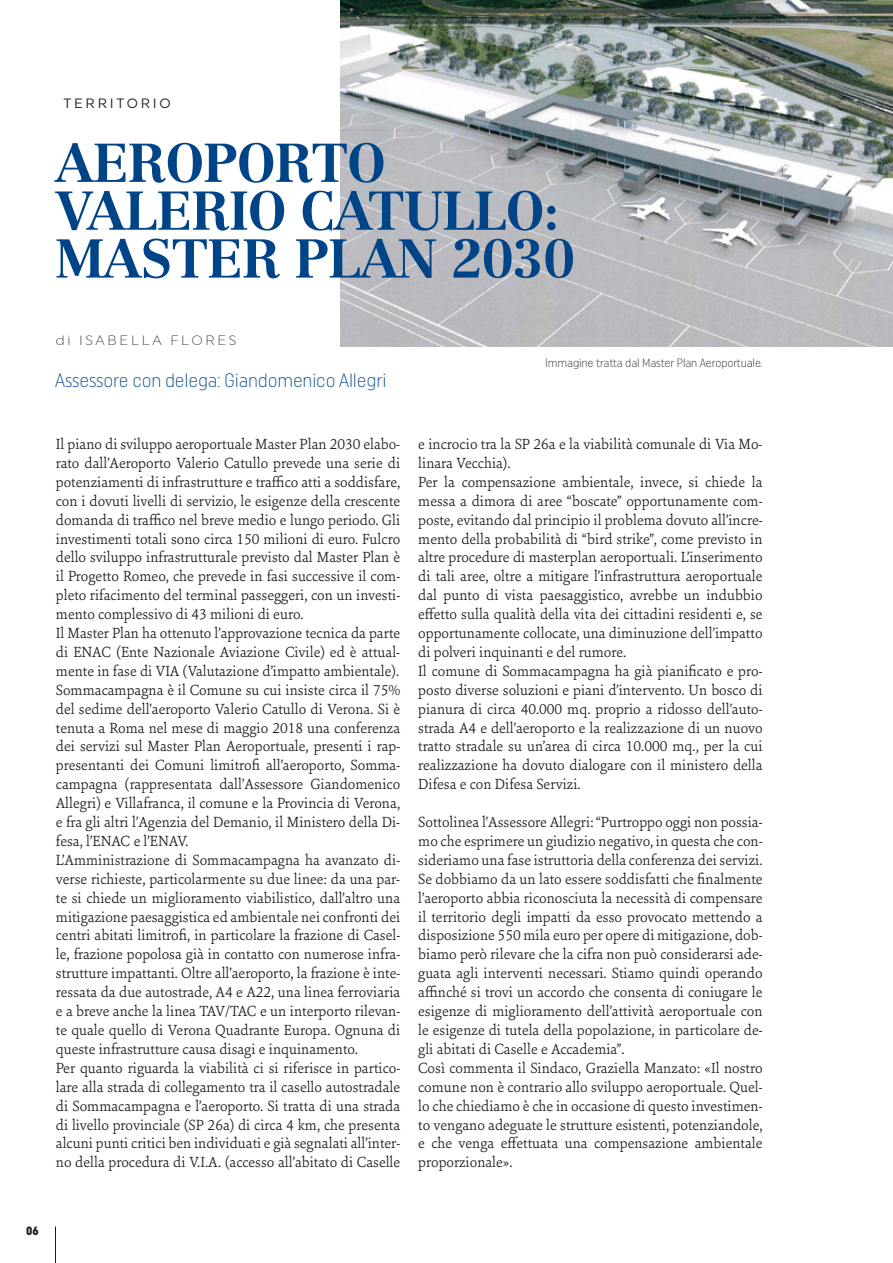
<style>
.page{position:relative;width:893px;height:1263px;background:#fff}
.page>*{position:absolute;margin:0;border:0;box-sizing:border-box;transform-origin:0 0}
.t1{font:700 53.7px/47.8px "Centennial";letter-spacing:-.02em;color:#048}
.t2{font:300 19.35px "Uniform Condensed";letter-spacing:-.01em;color:#048}
.t3{font:300 15.75px/18.9px "Sina Nova";color:#1d1d1b}
.t4{font:300 13.5px "Uniform";letter-spacing:.2em;color:#1d1d1b}
.t5{font:13.5px "Uniform";letter-spacing:.2em;color:#1d1d1b}
.t6{font:300 12px "Uniform Condensed";letter-spacing:-.01em;color:#1d1d1b}
.t7{font:900 12px "Uniform Condensed";color:#1d1d1b}
</style>
<div class="page">
<hr style="left:55px;top:1226px;width:1px;height:37px;background:#1d1d1b">
<img style="left:340px;top:0;width:553px;height:347px">
<p class="t5" style="left:63px;top:95px;width:109px">TERRITORIO</p>
<h1 class="t1" style="left:55px;top:139px;width:521px">AEROPORTO<br>VALERIO CATULLO:<br>MASTER PLAN 2030</h1>
<p class="t4" style="left:56px;top:332px;width:182px">di ISABELLA FLORES</p>
<p class="t2" style="left:55px;top:368px;width:333px">Assessore con delega: Giandomenico Allegri</p>
<p class="t6" style="left:545px;top:355px;width:219px">Immagine tratta dal Master Plan Aeroportuale.</p>
<p class="t3" style="left:56px;top:434px;width:346px">Il piano di sviluppo aeroportuale Master Plan 2030 elabo&shy;rato dall’Aeroporto Valerio Catullo prevede una serie di potenziamenti di infrastrutture e traffico atti a soddisfare, con i dovuti livelli di servizio, le esigenze della crescente domanda di traffico nel breve medio e lungo periodo. Gli investimenti totali sono circa 150 milioni di euro. Fulcro dello sviluppo infrastrutturale previsto dal Master Plan è il Progetto Romeo, che prevede in fasi successive il com&shy;pleto rifacimento del terminal passeggeri, con un investi&shy;mento complessivo di 43 milioni di euro.<br>Il Master Plan ha ottenuto l’approvazione tecnica da parte di ENAC (Ente Nazionale Aviazione Civile) ed è attual&shy;mente in fase di VIA (Valutazione d’impatto ambientale).<br>Sommacampagna è il Comune su cui insiste circa il 75% del sedime dell’aeroporto Valerio Catullo di Verona. Si è tenuta a Roma nel mese di maggio 2018 una conferenza dei servizi sul Master Plan Aeroportuale, presenti i rap&shy;presentanti dei Comuni limitrofi all’aeroporto, Somma&shy;campagna (rappresentata dall’Assessore Giandomenico Allegri) e Villafranca, il comune e la Provincia di Verona, e fra gli altri l’Agenzia del Demanio, il Ministero della Di&shy;fesa, l’ENAC e l’ENAV.<br>L’Amministrazione di Sommacampagna ha avanzato di&shy;verse richieste, particolarmente su due linee: da una par&shy;te si chiede un miglioramento viabilistico, dall’altro una mitigazione paesaggistica ed ambientale nei confronti dei centri abitati limitrofi, in particolare la frazione di Casel&shy;le, frazione popolosa già in contatto con numerose infra&shy;strutture impattanti. Oltre all’aeroporto, la frazione è inte&shy;ressata da due autostrade, A4 e A22, una linea ferroviaria e a breve anche la linea TAV/TAC e un interporto rilevan&shy;te quale quello di Verona Quadrante Europa. Ognuna di queste infrastrutture causa disagi e inquinamento.<br>Per quanto riguarda la viabilità ci si riferisce in partico&shy;lare alla strada di collegamento tra il casello autostradale di Sommacampagna e l’aeroporto. Si tratta di una strada di livello provinciale (SP 26a) di circa 4 km, che presenta alcuni punti critici ben individuati e già segnalati all’inter&shy;no della procedura di V.I.A. (accesso all’abitato di Caselle</p>
<p class="t3" style="left:418px;top:434px;width:346px">e incrocio tra la SP 26a e la viabilità comunale di Via Mo&shy;linara Vecchia).<br>Per la compensazione ambientale, invece, si chiede la messa a dimora di aree “boscate” opportunamente com&shy;poste, evitando dal principio il problema dovuto all’incre&shy;mento della probabilità di “bird strike”, come previsto in altre procedure di masterplan aeroportuali. L’inserimento di tali aree, oltre a mitigare l’infrastruttura aeroportuale dal punto di vista paesaggistico, avrebbe un indubbio effetto sulla qualità della vita dei cittadini residenti e, se opportunamente collocate, una diminuzione dell’impatto di polveri inquinanti e del rumore.<br>Il comune di Sommacampagna ha già pianificato e pro&shy;posto diverse soluzioni e piani d’intervento. Un bosco di pianura di circa 40.000 mq. proprio a ridosso dell’auto&shy;strada A4 e dell’aeroporto e la realizzazione di un nuovo tratto stradale su un’area di circa 10.000 mq., per la cui realizzazione ha dovuto dialogare con il ministero della Difesa e con Difesa Servizi.</p>
<p class="t3" style="left:418px;top:812px;width:346px">Sottolinea l’Assessore Allegri: “Purtroppo oggi non possia&shy;mo che esprimere un giudizio negativo, in questa che con&shy;sideriamo una fase istruttoria della conferenza dei servizi.<br>Se dobbiamo da un lato essere soddisfatti che finalmente l’aeroporto abbia riconosciuta la necessità di compensare il territorio degli impatti da esso provocato mettendo a disposizione 550 mila euro per opere di mitigazione, dob&shy;biamo però rilevare che la cifra non può considerarsi ade&shy;guata agli interventi necessari. Stiamo quindi operando affinché si trovi un accordo che consenta di coniugare le esigenze di miglioramento dell’attività aeroportuale con le esigenze di tutela della popolazione, in particolare de&shy;gli abitati di Caselle e Accademia”.<br>Così commenta il Sindaco, Graziella Manzato: «Il nostro comune non è contrario allo sviluppo aeroportuale. Quel&shy;lo che chiediamo è che in occasione di questo investimen&shy;to vengano adeguate le strutture esistenti, potenziandole, e che venga effettuata una compensazione ambientale proporzionale».</p>
<p class="t7" style="left:26px;top:1224px;width:14px">06</p>
</div>
